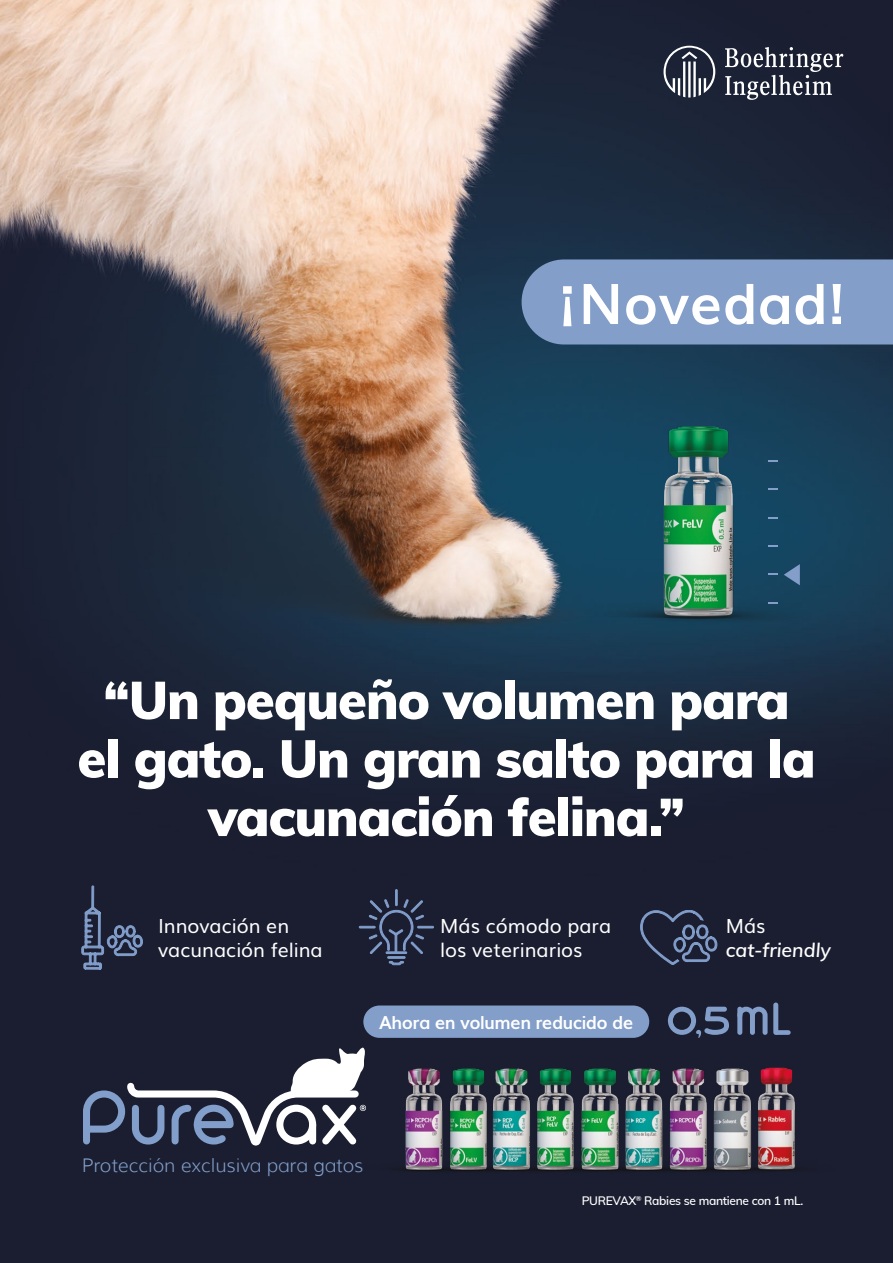
<style>
.page{position:relative;width:893px;height:1263px;background:#fff}
.page>*{position:absolute;margin:0;border:0;box-sizing:border-box;transform-origin:0 0}
.t1{font:700 56.25px "Muli";color:#fff}
.t2{font:900 52.5px/58.5px "Muli";letter-spacing:-.02em;color:#fff;text-align:center}
.t3{font:19.5px/24px "Muli";color:#fff}
.t4{font:italic 600 19.5px "Muli";color:#fff}
.t5{font:300 18.9px "Muli";color:#819fca}
.t6{font:700 18px "Muli";letter-spacing:-.025em;color:#fff}
.t7{font:600 12px "Muli";letter-spacing:-.025em;color:#fff}
</style>
<div class="page">
<img style="left:0;top:0;width:893px;height:1263px">
<div style="left:522px;top:259px;width:371px;height:85px;background:#829ec9"></div>
<img style="left:577px;top:399px;width:243px;height:244px">
<div style="left:363px;top:1005px;width:286px;height:33px;background:#829ec9;border-radius:16px"></div>
<svg style="left:737px;top:1007px;width:31px;height:28px"></svg>
<div style="left:737px;top:1007px;width:5px;height:28px;background:#829ec9;border-radius:2px"></div>
<div style="left:773px;top:1002px;width:5px;height:33px;background:#829ec9;border-radius:2px"></div>
<svg style="left:777px;top:1030px;width:14px;height:5px"></svg>
<svg style="left:668px;top:1007px;width:61px;height:31px;background:#43506d"></svg>
<svg style="left:81px;top:531px;width:353px;height:732px;background:#252b3e"></svg>
<svg style="left:640px;top:910px;width:78px;height:58px;background:#303851"></svg>
<svg style="left:663px;top:46px;width:52px;height:51px"></svg>
<svg style="left:725px;top:47px;width:118px;height:53px;background:#4c505f"></svg>
<img style="left:686px;top:1054px;width:4px;height:120px">
<img style="left:690px;top:1054px;width:21px;height:120px">
<img style="left:636px;top:1054px;width:50px;height:120px">
<img style="left:489px;top:1054px;width:25px;height:120px">
<img style="left:514px;top:1054px;width:44px;height:120px">
<img style="left:558px;top:1054px;width:78px;height:120px">
<img style="left:359px;top:1054px;width:130px;height:120px">
<img style="left:711px;top:1054px;width:130px;height:123px">
<p class="t1" style="left:557px;top:259px;width:291px">¡Novedad!</p>
<p class="t2" style="left:77px;top:668px;width:740px">“Un pequeño volumen para el gato. Un gran salto para la vacunación felina.”</p>
<p class="t3" style="left:158px;top:913px;width:166px">Innovación en vacunación felina</p>
<p class="t3" style="left:440px;top:913px;width:173px">Más cómodo para los veterinarios</p>
<p class="t3" style="left:726px;top:913px;width:41px">Más</p>
<p class="t4" style="left:726px;top:936px;width:107px">cat-friendly</p>
<p class="t6" style="left:379px;top:1008px;width:256px">Ahora en volumen reducido de</p>
<p class="t5" style="left:82px;top:1153px;width:283px">Protección exclusiva para gatos</p>
<p class="t7" style="left:582px;top:1192px;width:223px">PUREVAX<sup>®</sup> Rabies se mantiene con 1 mL.</p>
</div>
